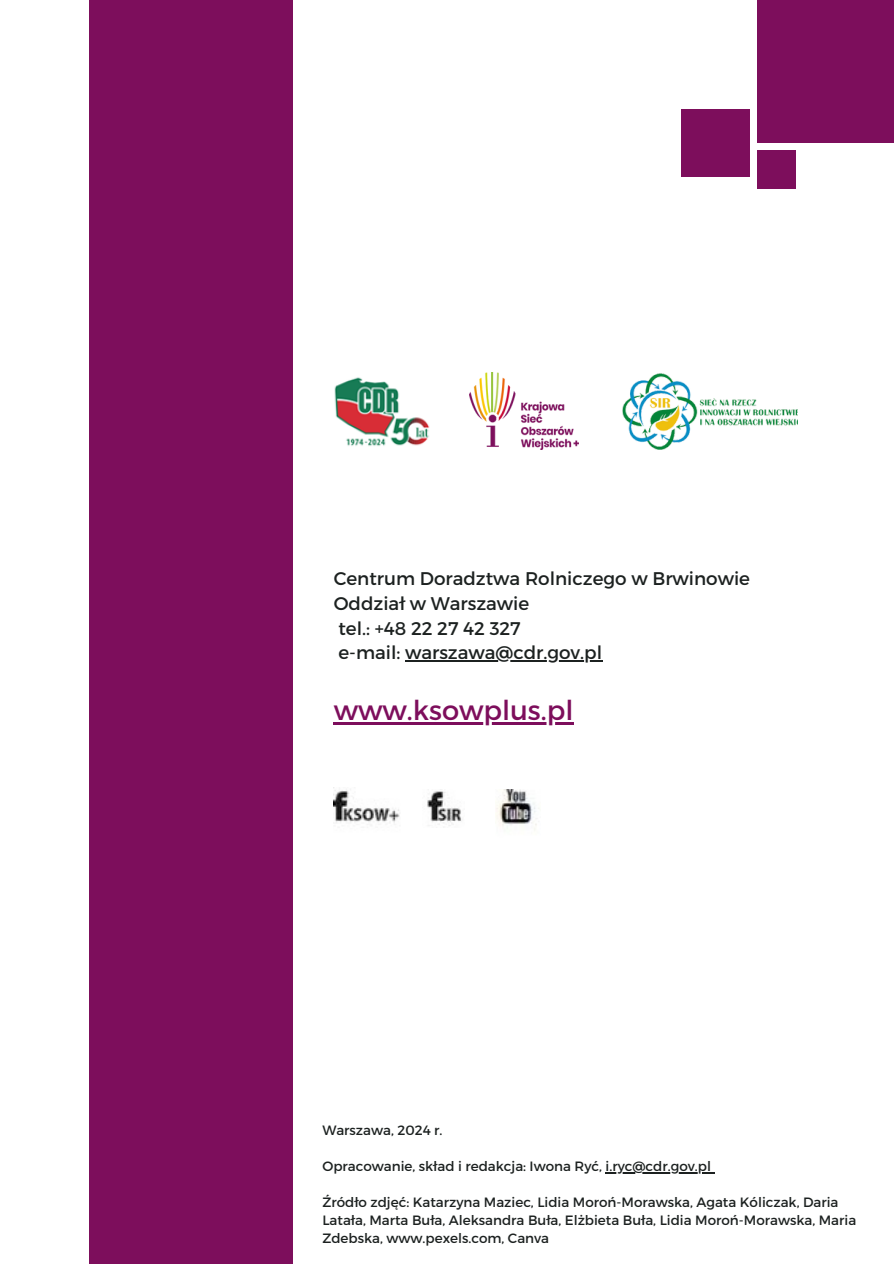
<style>
.page{position:relative;width:894px;height:1264px;background:#fff}
.page>*{position:absolute;margin:0;border:0;box-sizing:border-box;transform-origin:0 0}
.t1{font:27.3px "Montserrat";color:#7d0e5c}
.t2{font:18.3px/24.8px "Montserrat";color:#1c2120}
.t3{font:13.5px/18px "Montserrat";color:#1c2120}
</style>
<div class="page">
<div style="left:89px;top:0;width:203px;height:1263px;background:#7d0e5c"></div>
<div style="left:681px;top:109px;width:68px;height:68px;background:#7d0e5c"></div>
<div style="left:757px;top:0;width:136px;height:143px;background:#7d0e5c"></div>
<div style="left:757px;top:150px;width:38px;height:38px;background:#7d0e5c"></div>
<img style="left:334px;top:377px;width:96px;height:69px">
<img style="left:622px;top:373px;width:175px;height:76px">
<img style="left:469px;top:372px;width:109px;height:77px">
<img style="left:333px;top:787px;width:67px;height:39px">
<img style="left:427px;top:789px;width:35px;height:37px">
<img style="left:496px;top:789px;width:41px;height:42px">
<hr style="left:405px;top:660px;width:197px;height:1px;background:#1c2120">
<hr style="left:333px;top:722px;width:80px;height:2px;background:#7d0e5c">
<hr style="left:413px;top:722px;width:160px;height:2px;background:#7d0e5c">
<hr style="left:605px;top:1172px;width:105px;height:1px;background:#1c2120">
<h2 class="t2" style="left:333px;top:565px;width:417px">Centrum Doradztwa Rolniczego w Brwinowie<br>Oddział w Warszawie<br>tel.: +48 22 27 42 327<br>e-mail: warszawa@cdr.gov.pl</h2>
<h1 class="t1" style="left:333px;top:692px;width:241px">www.ksowplus.pl</h1>
<p class="t3" style="left:322px;top:1120px;width:122px">Warszawa, 2024 r.</p>
<p class="t3" style="left:322px;top:1156px;width:390px">Opracowanie, skład i redakcja: Iwona Ryć, i.ryc@cdr.gov.pl</p>
<p class="t3" style="left:322px;top:1192px;width:535px">Źródło zdjęć: Katarzyna Maziec, Lidia Moroń-Morawska, Agata Kóliczak, Daria<br>Latała, Marta Buła, Aleksandra Buła, Elżbieta Buła, Lidia Moroń-Morawska, Maria<br>Zdebska, www.pexels.com, Canva</p>
</div>
